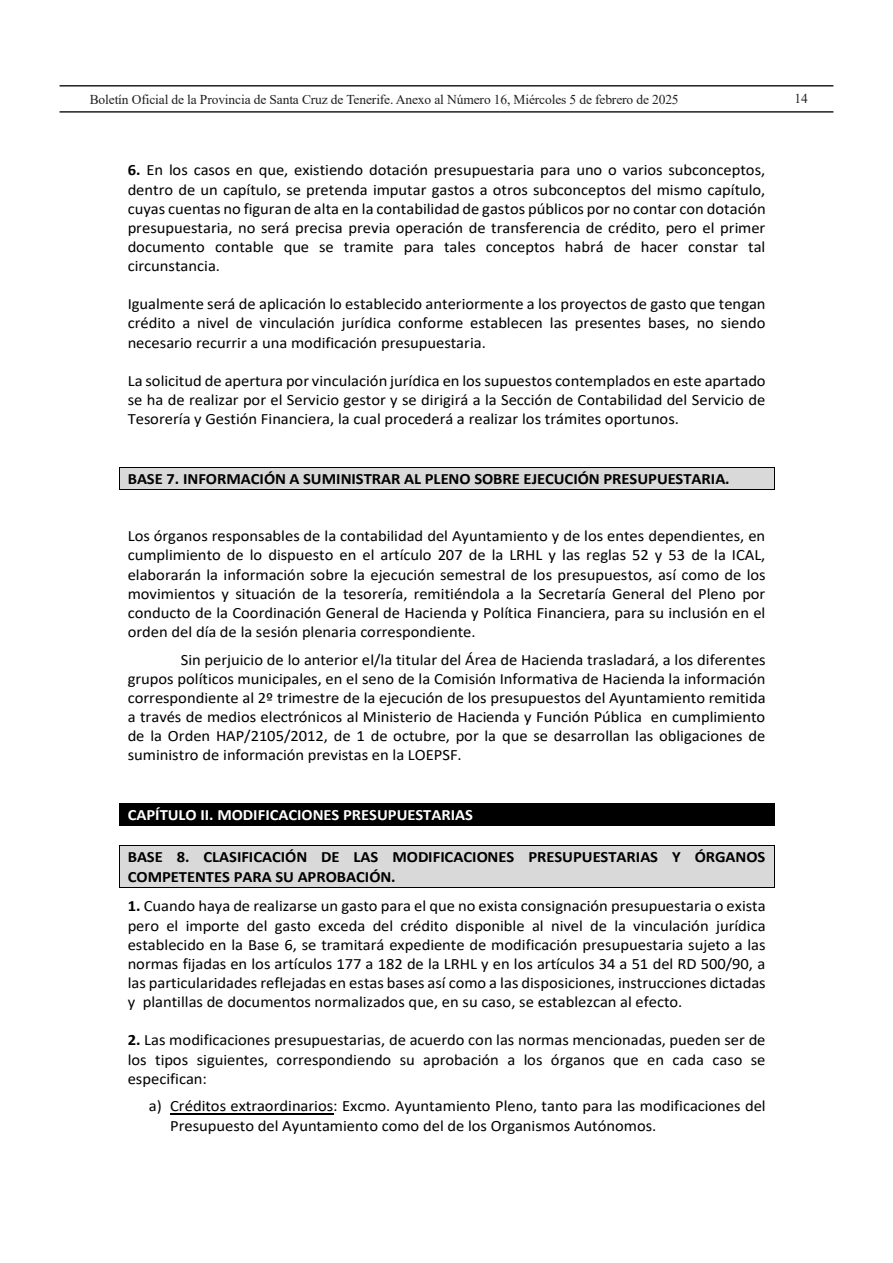
<style>
.page{position:relative;width:893px;height:1263px;background:#fff}
.page>*{position:absolute;margin:0;border:0;box-sizing:border-box;transform-origin:0 0}
.t1{font:15.75px/19.2px "Calibri";color:#000;text-align:justify;scale:1.05 1}
.t2{font:700 15.75px/19.2px "Calibri";color:#000;scale:1.05 1}
.t3{font:700 15.75px "Calibri";color:#fff;scale:1.05 1}
.t4{font:13.5px "Times New Roman";letter-spacing:-.01em;color:#231f20}
.s1{font-weight:700}
</style>
<div class="page">
<hr style="left:60px;top:85px;width:773px;height:2px;background:#231f20">
<hr style="left:60px;top:111px;width:773px;height:2px;background:#231f20">
<div style="left:120px;top:468px;width:654px;height:21px;background:#d9d9d9"></div>
<hr style="left:120px;top:467px;width:654px;height:1px;background:#000">
<hr style="left:120px;top:489px;width:654px;height:1px;background:#000">
<svg style="left:119px;top:467px;width:1px;height:23px"></svg>
<svg style="left:774px;top:467px;width:1px;height:23px"></svg>
<div style="left:120px;top:804px;width:654px;height:22px;background:#000"></div>
<hr style="left:120px;top:803px;width:654px;height:1px;background:#000">
<hr style="left:120px;top:826px;width:654px;height:1px;background:#000">
<svg style="left:119px;top:803px;width:1px;height:23px"></svg>
<svg style="left:774px;top:803px;width:1px;height:23px"></svg>
<div style="left:120px;top:846px;width:654px;height:21px;background:#d9d9d9"></div>
<hr style="left:120px;top:845px;width:654px;height:1px;background:#000">
<div style="left:120px;top:867px;width:654px;height:20px;background:#d9d9d9"></div>
<hr style="left:120px;top:887px;width:654px;height:1px;background:#000">
<svg style="left:119px;top:845px;width:1px;height:43px"></svg>
<svg style="left:774px;top:845px;width:1px;height:43px"></svg>
<hr style="left:170px;top:1113px;width:163px;height:1px;background:#000">
<p class="t4" style="left:90px;top:90px;width:590px">Boletín Oficial de la Provincia de Santa Cruz de Tenerife. Anexo al Número 16, Miércoles 5 de febrero de 2025</p>
<p class="t4" style="left:794px;top:89px;width:15px">14</p>
<p class="t1" style="left:128px;top:160px;width:609px"><span class="s1">6.</span> En los casos en que, existiendo dotación presupuestaria para uno o varios subconceptos, dentro de un capítulo, se pretenda imputar gastos a otros subconceptos del mismo capítulo, cuyas cuentas no figuran de alta en la contabilidad de gastos públicos por no contar con dotación presupuestaria, no será precisa previa operación de transferencia de crédito, pero el primer documento contable que se tramite para tales conceptos habrá de hacer constar tal circunstancia.</p>
<p class="t1" style="left:128px;top:294px;width:609px">Igualmente será de aplicación lo establecido anteriormente a los proyectos de gasto que tengan crédito a nivel de vinculación jurídica conforme establecen las presentes bases, no siendo necesario recurrir a una modificación presupuestaria.</p>
<p class="t1" style="left:128px;top:371px;width:609px">La solicitud de apertura por vinculación jurídica en los supuestos contemplados en este apartado se ha de realizar por el Servicio gestor y se dirigirá a la Sección de Contabilidad del Servicio de Tesorería y Gestión Financiera, la cual procederá a realizar los trámites oportunos.</p>
<p class="t2" style="left:128px;top:469px;width:575px">BASE 7. INFORMACIÓN A SUMINISTRAR AL PLENO SOBRE EJECUCIÓN PRESUPUESTARIA.</p>
<p class="t1" style="left:128px;top:526px;width:609px">Los órganos responsables de la contabilidad del Ayuntamiento y de los entes dependientes, en cumplimiento de lo dispuesto en el artículo 207 de la LRHL y las reglas 52 y 53 de la ICAL, elaborarán la información sobre la ejecución semestral de los presupuestos, así como de los movimientos y situación de la tesorería, remitiéndola a la Secretaría General del Pleno por conducto de la Coordinación General de Hacienda y Política Financiera, para su inclusión en el orden del día de la sesión plenaria correspondiente.</p>
<p class="t1" style="left:128px;top:649px;width:609px;text-indent:53px">Sin perjuicio de lo anterior el/la titular del Área de Hacienda trasladará, a los diferentes grupos políticos municipales, en el seno de la Comisión Informativa de Hacienda la información correspondiente al 2º trimestre de la ejecución de los presupuestos del Ayuntamiento remitida a través de medios electrónicos al Ministerio de Hacienda y Función Pública en cumplimiento de la Orden HAP/2105/2012, de 1 de octubre, por la que se desarrollan las obligaciones de suministro de información previstas en la LOEPSF.</p>
<p class="t3" style="left:128px;top:804px;width:330px">CAPÍTULO II. MODIFICACIONES PRESUPUESTARIAS</p>
<p class="t2" style="left:128px;top:847px;width:609px">BASE 8. CLASIFICACIÓN DE LAS MODIFICACIONES PRESUPUESTARIAS Y ÓRGANOS<br>COMPETENTES PARA SU APROBACIÓN.</p>
<p class="t1" style="left:128px;top:896px;width:609px"><span class="s1">1.</span> Cuando haya de realizarse un gasto para el que no exista consignación presupuestaria o exista pero el importe del gasto exceda del crédito disponible al nivel de la vinculación jurídica establecido en la Base 6, se tramitará expediente de modificación presupuestaria sujeto a las normas fijadas en los artículos 177 a 182 de la LRHL y en los artículos 34 a 51 del RD 500/90, a las particularidades reflejadas en estas bases así como a las disposiciones, instrucciones dictadas y plantillas de documentos normalizados que, en su caso, se establezcan al efecto.</p>
<p class="t1" style="left:128px;top:1030px;width:609px"><span class="s1">2.</span> Las modificaciones presupuestarias, de acuerdo con las normas mencionadas, pueden ser de los tipos siguientes, correspondiendo su aprobación a los órganos que en cada caso se especifican:</p>
<p class="t1" style="left:170px;top:1096px;width:569px;text-indent:-21px">a) Créditos extraordinarios: Excmo. Ayuntamiento Pleno, tanto para las modificaciones del<br>Presupuesto del Ayuntamiento como del de los Organismos Autónomos.</p>
</div>
